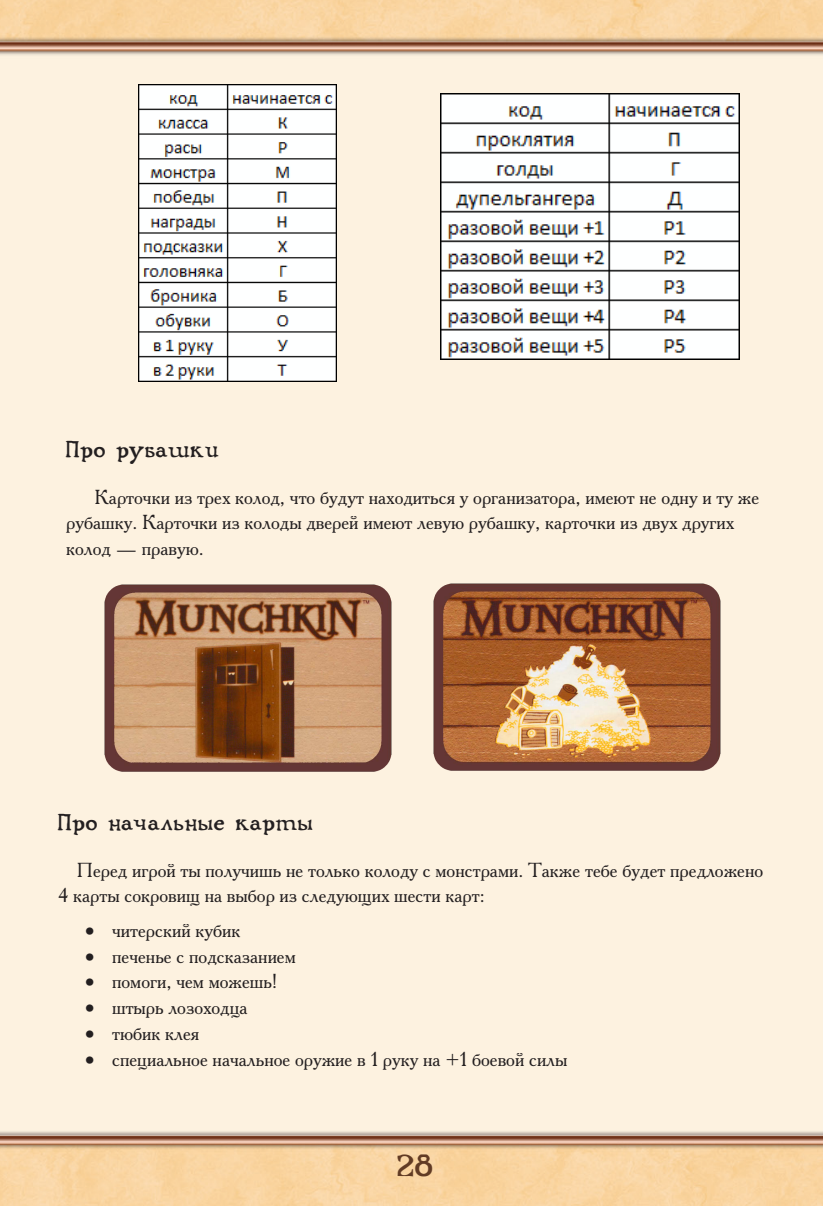
<style>
.page{position:relative;width:823px;height:1206px;background:#fff}
.page>*{position:absolute;margin:0;border:0;box-sizing:border-box;transform-origin:0 0}
.t1{font:100 27px "Flibustier";color:#613b24}
.t2{font:20.25px/25.7px "Academy C";color:#231f20}
.t3{font:100 20.25px "Flibustier";color:#231f20}
</style>
<div class="page">
<img style="left:0;top:0;width:823px;height:1205px">
<img style="left:433px;top:583px;width:288px;height:187px">
<img style="left:105px;top:584px;width:287px;height:187px">
<img style="left:138px;top:84px;width:199px;height:298px">
<img style="left:440px;top:93px;width:299px;height:267px">
<p class="t3" style="left:66px;top:437px;width:155px">Про рубашки</p>
<p class="t2" style="left:66px;top:483px;width:694px;text-indent:29px">Карточки из трех колод, что будут находиться у организатора, имеют не одну и ту же рубашку. Карточки из колоды дверей имеют левую рубашку, карточки из двух других колод — правую.</p>
<p class="t3" style="left:58px;top:810px;width:257px">Про начальные карты</p>
<p class="t2" style="left:58px;top:856px;width:707px;text-indent:19px">Перед игрой ты получишь не только колоду с монстрами. Также тебе будет предложено<br>4 карты сокровищ на выбор из следующих шести карт:</p>
<p class="t2" style="left:85px;top:917px;width:157px">• читерский кубик</p>
<p class="t2" style="left:85px;top:942px;width:212px">• печенье с подсказанием</p>
<p class="t2" style="left:85px;top:968px;width:193px">• помоги, чем можешь!</p>
<p class="t2" style="left:85px;top:994px;width:164px">• штырь лозоходца</p>
<p class="t2" style="left:85px;top:1019px;width:116px">• тюбик клея</p>
<p class="t2" style="left:85px;top:1045px;width:484px">• специальное начальное оружие в 1 руку на +1 боевой силы</p>
<h1 class="t1" style="left:397px;top:1149px;width:38px">28</h1>
</div>
